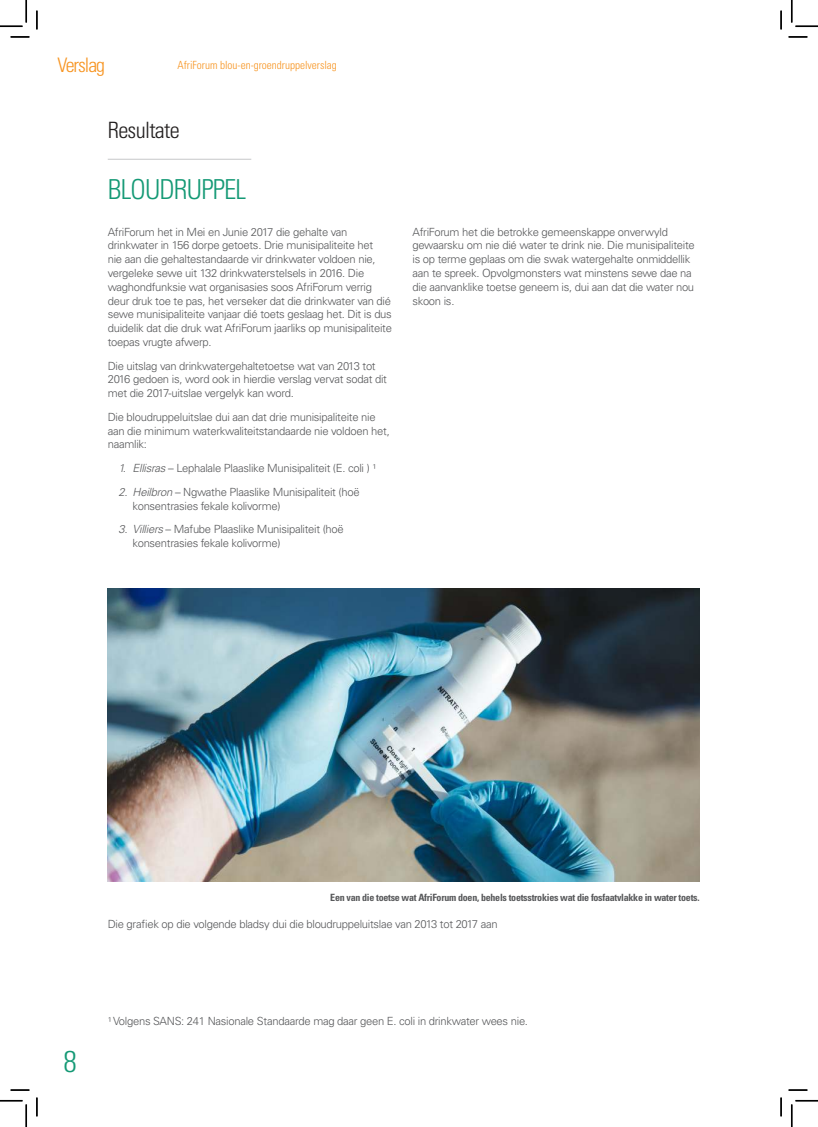
<style>
.page{position:relative;width:818px;height:1127px;background:#fff}
.page>*{position:absolute;margin:0;border:0;box-sizing:border-box;transform-origin:0 0}
.t1{font:300 condensed 30px "Univers LT Std";color:#149975}
.t2{font:300 condensed 27.5px "Univers LT Std";letter-spacing:-.03em;color:#149975}
.t3{font:300 condensed 22.5px "Univers LT Std";letter-spacing:-.03em;color:#221f1f}
.t4{font:300 condensed 20px "Univers LT Std";letter-spacing:-.05em;color:#f79420}
.t5{font:300 11.25px/13.8px "Univers LT Std";letter-spacing:-.025em;color:#57585a}
.t6{font:300 condensed 11.25px "Univers LT Std";color:#f79420}
.t7{font:700 condensed 10px "Univers LT Std";letter-spacing:-.025em;color:#57585a}
.s1{font-style:italic}
</style>
<div class="page">
<hr style="left:108px;top:159px;width:143px;height:1px;background:#d1d2d4">
<img style="left:108px;top:588px;width:591px;height:292px">
<svg style="left:11px;top:36px;width:18px;height:2px"></svg>
<svg style="left:788px;top:36px;width:19px;height:2px"></svg>
<svg style="left:11px;top:1089px;width:18px;height:1px"></svg>
<svg style="left:788px;top:1089px;width:19px;height:1px"></svg>
<svg style="left:36px;top:11px;width:2px;height:18px"></svg>
<svg style="left:36px;top:1097px;width:2px;height:18px"></svg>
<svg style="left:780px;top:11px;width:2px;height:18px"></svg>
<svg style="left:780px;top:1097px;width:2px;height:18px"></svg>
<hr style="left:0;top:1099px;width:23px;height:2px;background:#000">
<hr style="left:795px;top:1099px;width:23px;height:2px;background:#000">
<svg style="left:0;top:0;width:27px;height:27px"></svg>
<svg style="left:0;top:1100px;width:27px;height:26px"></svg>
<svg style="left:791px;top:0;width:27px;height:27px"></svg>
<svg style="left:791px;top:1100px;width:27px;height:26px"></svg>
<h3 class="t4" style="left:57px;top:57px;width:49px">Verslag</h3>
<p class="t6" style="left:178px;top:61px;width:161px">AfriForum blou-en-groendruppelverslag</p>
<h3 class="t3" style="left:108px;top:121px;width:74px">Resultate</h3>
<h2 class="t2" style="left:108px;top:178px;width:140px">BLOUDRUPPEL</h2>
<p class="t5" style="left:108px;top:226px;width:286px">AfriForum het in Mei en Junie 2017 die gehalte van drinkwater in 156 dorpe getoets. Drie munisipaliteite het<br>nie aan die gehaltestandaarde vir drinkwater voldoen nie, vergeleke sewe uit 132 drinkwaterstelsels in 2016. Die waghondfunksie wat organisasies soos AfriForum verrig deur druk toe te pas, het verseker dat die drinkwater van dié sewe munisipaliteite vanjaar dié toets geslaag het. Dit is dus duidelik dat die druk wat AfriForum jaarliks op munisipaliteite toepas vrugte afwerp.</p>
<p class="t5" style="left:108px;top:359px;width:281px">Die uitslag van drinkwatergehaltetoetse wat van 2013 tot<br>2016 gedoen is, word ook in hierdie verslag vervat sodat dit met die 2017-uitslae vergelyk kan word.</p>
<p class="t5" style="left:108px;top:411px;width:283px">Die bloudruppeluitslae dui aan dat drie munisipaliteite nie aan die minimum waterkwaliteitstandaarde nie voldoen het, naamlik:</p>
<p class="t5" style="left:118px;top:462px;width:259px"><span class="s1">1. Ellisras</span> – Lephalale Plaaslike Munisipaliteit (E. coli ) ¹</p>
<p class="t5" style="left:133px;top:486px;width:228px;text-indent:-14px"><span class="s1">2. Heilbron</span> – Ngwathe Plaaslike Munisipaliteit (hoë konsentrasies fekale kolivorme)</p>
<p class="t5" style="left:133px;top:523px;width:213px;text-indent:-14px"><span class="s1">3. Villiers</span> – Mafube Plaaslike Munisipaliteit (hoë konsentrasies fekale kolivorme)</p>
<p class="t5" style="left:412px;top:226px;width:284px">AfriForum het die betrokke gemeenskappe onverwyld gewaarsku om nie dié water te drink nie. Die munisipaliteite is op terme geplaas om die swak watergehalte onmiddellik aan te spreek. Opvolgmonsters wat minstens sewe dae na die aanvanklike toetse geneem is, dui aan dat die water nou skoon is.</p>
<p class="t7" style="left:330px;top:893px;width:371px">Een van die toetse wat AfriForum doen, behels toetsstrokies wat die fosfaatvlakke in water toets.</p>
<p class="t5" style="left:108px;top:917px;width:391px">Die grafiek op die volgende bladsy dui die bloudruppeluitslae van 2013 tot 2017 aan</p>
<h1 class="t1" style="left:63px;top:1049px;width:15px">8</h1>
<p class="t5" style="left:108px;top:1014px;width:422px">¹ Volgens SANS: 241 Nasionale Standaarde mag daar geen E. coli in drinkwater wees nie.</p>
</div>
